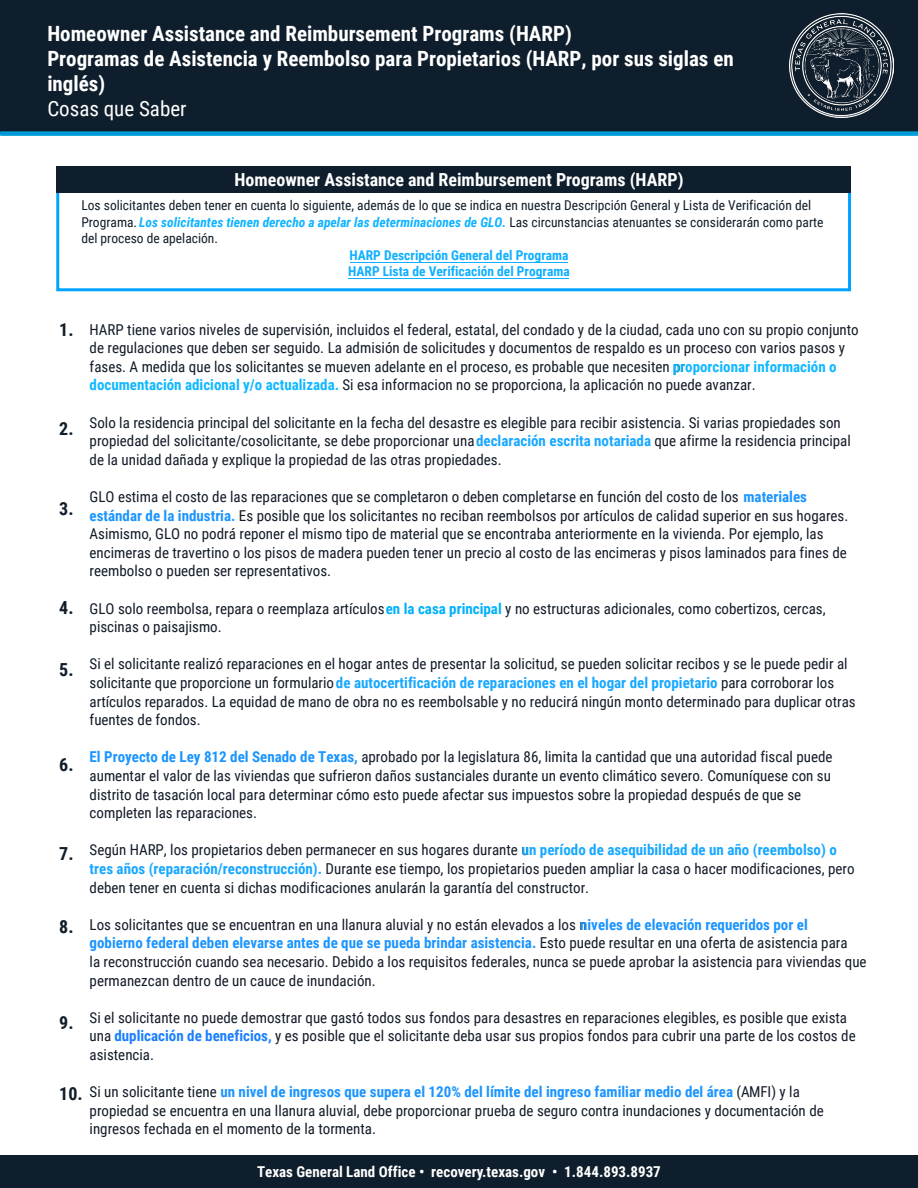
<style>
.page{position:relative;width:918px;height:1188px;background:#fff}
.page>*{position:absolute;margin:0;border:0;box-sizing:border-box;transform-origin:0 0}
.t1{font:700 21px/24.8px "Roboto Condensed";color:#fff}
.t2{font:21px "Roboto Condensed";color:#fff}
.t3{font:700 18px "Roboto Condensed";color:#fff}
.t4{font:700 18px "Roboto Condensed";color:#101d29}
.t5{font:15px/18.6px "Roboto Condensed";color:#121b28}
.t6{font:700 15px "Roboto Condensed";color:#fff}
.t7{font:13.5px/16.8px "Roboto Condensed";color:#101d29}
.t8{font:700 13.5px/16.2px "Roboto Condensed";color:#10afff}
.s1{font-weight:700;font-style:italic;color:#10b3ff}
.s2{font-weight:700;color:#11b8ff}
.s3{font-weight:700;color:#19a8ff}
.s4{font-weight:700;color:#1c95fe}
.s5{font-weight:700;color:#00b1fb}
.s6{font-weight:700;color:#1b7ffd}
</style>
<div class="page">
<div style="left:0;top:0;width:918px;height:134px;background:#0f1e2c"></div>
<img style="left:790px;top:13px;width:104px;height:104px">
<div style="left:0;top:131px;width:918px;height:5px;background:#009cd8"></div>
<div style="left:0;top:1156px;width:918px;height:32px;background:#0f1e2c"></div>
<div style="left:56px;top:167px;width:795px;height:124px;border:3px solid #00a3ff"></div>
<div style="left:57px;top:166px;width:794px;height:27px;background:#0f1e2c"></div>
<hr style="left:349px;top:278px;width:220px;height:1px;background:#10afff">
<hr style="left:350px;top:262px;width:218px;height:1px;background:#10afff">
<h1 class="t1" style="left:47px;top:21px;width:688px">Homeowner Assistance and Reimbursement Programs (HARP)<br>Programas de Asistencia y Reembolso para Propietarios (HARP, por sus siglas en inglés)</h1>
<h1 class="t2" style="left:47px;top:93px;width:141px">Cosas que Saber</h1>
<p class="t3" style="left:234px;top:167px;width:451px">Homeowner Assistance and Reimbursement Programs (HARP)</p>
<p class="t7" style="left:81px;top:196px;width:744px">Los solicitantes deben tener en cuenta lo siguiente, además de lo que se indica en nuestra Descripción General y Lista de Verificación del<br>Programa. <span class="s1">Los solicitantes tienen derecho a apelar las determinaciones de GLO.</span> Las circunstancias atenuantes se considerarán como parte del proceso de apelación.</p>
<p class="t8" style="left:348px;top:247px;width:223px">HARP Descripción General del Programa<br>HARP Lista de Verificación del Programa</p>
<p class="t4" style="left:59px;top:317px;width:16px">1.</p>
<p class="t4" style="left:59px;top:416px;width:16px">2.</p>
<p class="t4" style="left:59px;top:496px;width:16px">3.</p>
<p class="t4" style="left:59px;top:595px;width:16px">4.</p>
<p class="t4" style="left:59px;top:657px;width:16px">5.</p>
<p class="t4" style="left:59px;top:751px;width:16px">6.</p>
<p class="t4" style="left:59px;top:841px;width:16px">7.</p>
<p class="t4" style="left:59px;top:914px;width:16px">8.</p>
<p class="t4" style="left:59px;top:1010px;width:16px">9.</p>
<p class="t4" style="left:59px;top:1081px;width:25px">10.</p>
<p class="t5" style="left:90px;top:319px;width:771px">HARP tiene varios niveles de supervisión, incluidos el federal, estatal, del condado y de la ciudad, cada uno con su propio conjunto de regulaciones que deben ser seguido. La admisión de solicitudes y documentos de respaldo es un proceso con varios pasos y fases. A medida que los solicitantes se mueven adelante en el proceso, es probable que necesiten <span class="s2">proporcionar información o documentación adicional y/o actualizada.</span> Si esa informacion no se proporciona, la aplicación no puede avanzar.</p>
<p class="t5" style="left:90px;top:412px;width:763px">Solo la residencia principal del solicitante en la fecha del desastre es elegible para recibir asistencia. Si varias propiedades son propiedad del solicitante/cosolicitante, se debe proporcionar una <span class="s3">declaración escrita notariada</span> que afirme la residencia principal de la unidad dañada y explique la propiedad de las otras propiedades.</p>
<p class="t5" style="left:90px;top:487px;width:760px">GLO estima el costo de las reparaciones que se completaron o deben completarse en función del costo de los <span class="s4">materiales estándar de la industria.</span> Es posible que los solicitantes no reciban reembolsos por artículos de calidad superior en sus hogares.<br>Asimismo, GLO no podrá reponer el mismo tipo de material que se encontraba anteriormente en la vivienda. Por ejemplo, las encimeras de travertino o los pisos de madera pueden tener un precio al costo de las encimeras y pisos laminados para fines de reembolso o pueden ser representativos.</p>
<p class="t5" style="left:90px;top:598px;width:738px">GLO solo reembolsa, repara o reemplaza artículos <span class="s5">en la casa principal</span> y no estructuras adicionales, como cobertizos, cercas, piscinas o paisajismo.</p>
<p class="t5" style="left:90px;top:654px;width:768px">Si el solicitante realizó reparaciones en el hogar antes de presentar la solicitud, se pueden solicitar recibos y se le puede pedir al solicitante que proporcione un formulario <span class="s3">de autocertificación de reparaciones en el hogar del propietario</span> para corroborar los artículos reparados. La equidad de mano de obra no es reembolsable y no reducirá ningún monto determinado para duplicar otras fuentes de fondos.</p>
<p class="t5" style="left:90px;top:747px;width:744px"><span class="s4">El Proyecto de Ley 812 del Senado de Texas,</span> aprobado por la legislatura 86, limita la cantidad que una autoridad fiscal puede aumentar el valor de las viviendas que sufrieron daños sustanciales durante un evento climático severo. Comuníquese con su distrito de tasación local para determinar cómo esto puede afectar sus impuestos sobre la propiedad después de que se completen las reparaciones.</p>
<p class="t5" style="left:90px;top:840px;width:766px">Según HARP, los propietarios deben permanecer en sus hogares durante <span class="s3">un período de asequibilidad de un año (reembolso) o tres años (reparación/reconstrucción).</span> Durante ese tiempo, los propietarios pueden ampliar la casa o hacer modificaciones, pero deben tener en cuenta si dichas modificaciones anularán la garantía del constructor.</p>
<p class="t5" style="left:90px;top:915px;width:779px">Los solicitantes que se encuentran en una llanura aluvial y no están elevados a los <span class="s4">niveles de elevación requeridos por el<br>gobierno federal deben elevarse antes de que se pueda brindar asistencia.</span> Esto puede resultar en una oferta de asistencia para<br>la reconstrucción cuando sea necesario. Debido a los requisitos federales, nunca se puede aprobar la asistencia para viviendas que permanezcan dentro de un cauce de inundación.</p>
<p class="t5" style="left:90px;top:1008px;width:768px">Si el solicitante no puede demostrar que gastó todos sus fondos para desastres en reparaciones elegibles, es posible que exista una <span class="s6">duplicación de beneficios,</span> y es posible que el solicitante deba usar sus propios fondos para cubrir una parte de los costos de asistencia.</p>
<p class="t5" style="left:90px;top:1082px;width:736px">Si un solicitante tiene <span class="s4">un nivel de ingresos que supera el 120% del límite del ingreso familiar medio del área</span> (AMFI) y la propiedad se encuentra en una llanura aluvial, debe proporcionar prueba de seguro contra inundaciones y documentación de ingresos fechada en el momento de la tormenta.</p>
<p class="t6" style="left:257px;top:1161px;width:405px">Texas General Land Office • recovery.texas.gov • 1.844.893.8937</p>
</div>
